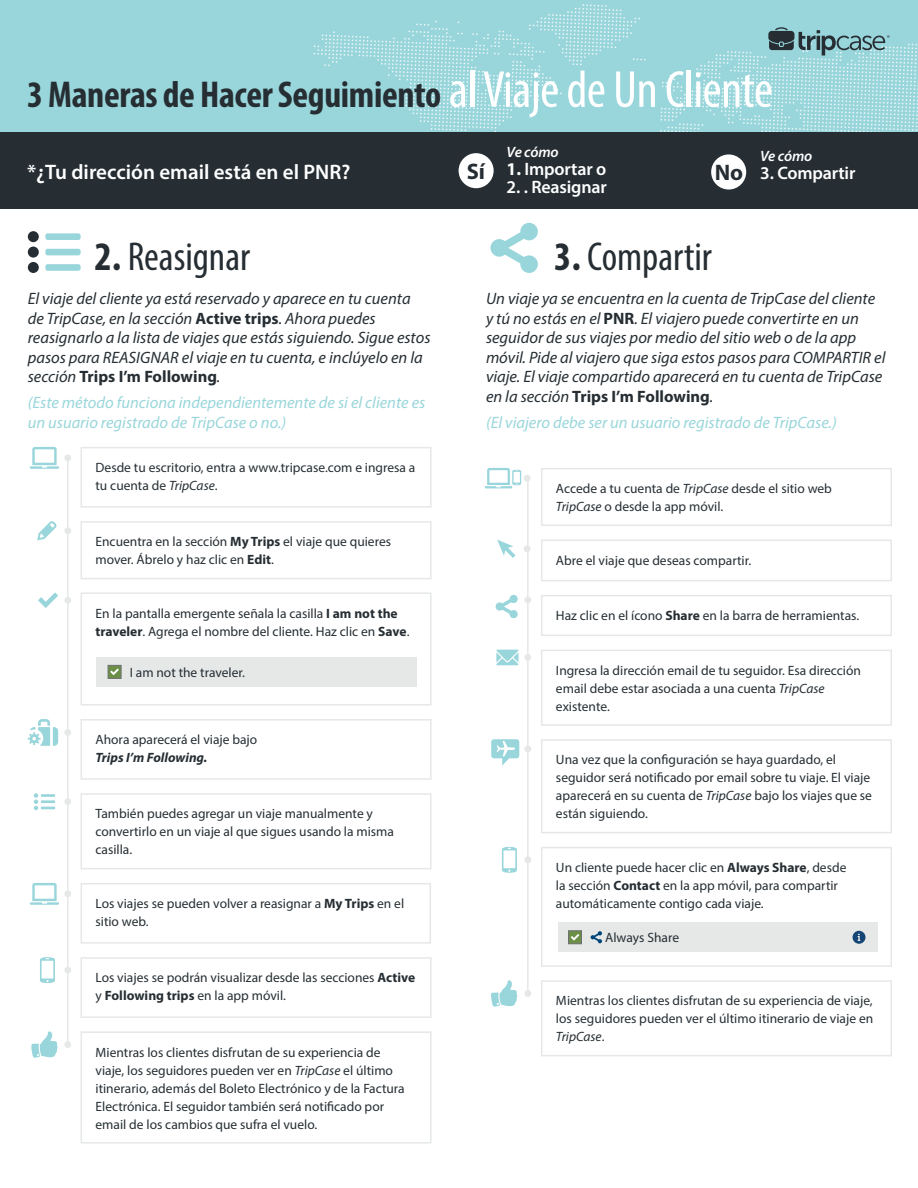
<style>
.page{position:relative;width:918px;height:1188px;background:#fff}
.page>*{position:absolute;margin:0;border:0;box-sizing:border-box;transform-origin:0 0}
.t1{font:condensed 40.5px "Myriad Pro";color:#262e33}
.t2{font:700 condensed 37.5px "Myriad Pro";letter-spacing:-.01em;color:#262e33}
.t3{font:700 22.5px "Myriad Pro";color:#262e33}
.t4{font:600 21px "Myriad Pro";color:#fff}
.t5{font:600 18px "Myriad Pro";letter-spacing:-.01em;color:#fff}
.lead_italic{font:italic 16.5px/19.5px "Myriad Pro";color:#262e33}
.lead_italic-2{font:italic 16.5px/19.5px "Myriad Pro";color:#99d6db}
.t6{font:italic 600 15px "Myriad Pro";letter-spacing:-.015em;color:#fff}
.main_text{font:13.5px/18px "Myriad Pro";color:#262e33}
.s1{font-weight:400;font-size:52.5px;color:#fff}
.s2{font-weight:700}
.s3{font-weight:700;font-style:normal}
.s4{font-style:italic}
.s5{font-weight:700;font-style:italic}
</style>
<div class="page">
<div style="left:0;top:0;width:918px;height:134px;background:#99d6db"></div>
<svg style="left:313px;top:4px;width:333px;height:129px"></svg>
<svg style="left:660px;top:27px;width:258px;height:106px"></svg>
<hr style="left:67px;top:458px;width:2px;height:584px;background:#e6e8e8">
<div style="left:81px;top:447px;width:351px;height:61px;border:2px solid #e6e8e8"></div>
<svg style="left:30px;top:447px;width:29px;height:22px"></svg>
<div style="left:64px;top:454px;width:7px;height:7px;background:#e6e8e8;border-radius:50%"></div>
<svg style="left:491px;top:980px;width:27px;height:27px"></svg>
<div style="left:524px;top:990px;width:7px;height:7px;background:#e6e8e8;border-radius:50%"></div>
<div style="left:541px;top:980px;width:351px;height:76px;border:2px solid #e6e8e8"></div>
<svg style="left:28px;top:719px;width:30px;height:27px"></svg>
<div style="left:64px;top:729px;width:7px;height:7px;background:#e6e8e8;border-radius:50%"></div>
<div style="left:81px;top:719px;width:351px;height:61px;border:2px solid #e6e8e8"></div>
<svg style="left:30px;top:883px;width:29px;height:22px"></svg>
<div style="left:64px;top:890px;width:7px;height:7px;background:#e6e8e8;border-radius:50%"></div>
<div style="left:81px;top:883px;width:350px;height:61px;border:2px solid #e6e8e8"></div>
<hr style="left:527px;top:478px;width:2px;height:517px;background:#e6e8e8">
<div style="left:81px;top:793px;width:351px;height:76px;border:2px solid #e6e8e8"></div>
<svg style="left:34px;top:793px;width:21px;height:17px"></svg>
<div style="left:64px;top:798px;width:7px;height:7px;background:#e6e8e8;border-radius:50%"></div>
<div style="left:81px;top:957px;width:351px;height:61px;border:2px solid #e6e8e8"></div>
<svg style="left:40px;top:957px;width:15px;height:26px"></svg>
<div style="left:64px;top:967px;width:7px;height:7px;background:#e6e8e8;border-radius:50%"></div>
<div style="left:81px;top:1031px;width:351px;height:113px;border:2px solid #e6e8e8"></div>
<svg style="left:31px;top:1031px;width:27px;height:27px"></svg>
<div style="left:64px;top:1041px;width:7px;height:7px;background:#e6e8e8;border-radius:50%"></div>
<div style="left:28px;top:247px;width:11px;height:11px;background:#262e33;border-radius:50%"></div>
<div style="left:28px;top:262px;width:11px;height:11px;background:#262e33;border-radius:50%"></div>
<div style="left:45px;top:249px;width:36px;height:6px;background:#99d6db;border-radius:2px"></div>
<div style="left:28px;top:231px;width:11px;height:11px;background:#262e33;border-radius:50%"></div>
<div style="left:45px;top:233px;width:36px;height:7px;background:#99d6db;border-radius:2px"></div>
<div style="left:45px;top:264px;width:36px;height:7px;background:#99d6db;border-radius:2px"></div>
<svg style="left:490px;top:223px;width:48px;height:50px"></svg>
<svg style="left:502px;top:847px;width:15px;height:26px"></svg>
<div style="left:524px;top:856px;width:7px;height:7px;background:#e6e8e8;border-radius:50%"></div>
<div style="left:541px;top:847px;width:351px;height:120px;border:2px solid #e6e8e8"></div>
<div style="left:558px;top:923px;width:319px;height:29px;background:#e6e8e8"></div>
<div style="left:568px;top:931px;width:14px;height:13px;background:#6b8f47;border:1px solid #6e6e70"></div>
<svg style="left:571px;top:934px;width:8px;height:7px"></svg>
<svg style="left:591px;top:931px;width:11px;height:12px"></svg>
<div style="left:853px;top:931px;width:13px;height:13px;background:#144575;border-radius:50%"></div>
<svg style="left:858px;top:934px;width:2px;height:7px"></svg>
<div style="left:541px;top:468px;width:351px;height:58px;border:2px solid #e6e8e8"></div>
<svg style="left:485px;top:468px;width:36px;height:20px"></svg>
<div style="left:524px;top:475px;width:7px;height:7px;background:#e6e8e8;border-radius:50%"></div>
<div style="left:541px;top:540px;width:351px;height:41px;border:2px solid #e6e8e8"></div>
<svg style="left:497px;top:540px;width:19px;height:18px"></svg>
<div style="left:524px;top:545px;width:7px;height:7px;background:#e6e8e8;border-radius:50%"></div>
<div style="left:541px;top:595px;width:351px;height:41px;border:2px solid #e6e8e8"></div>
<svg style="left:496px;top:595px;width:22px;height:23px"></svg>
<div style="left:524px;top:597px;width:7px;height:6px;background:#e6e8e8;border-radius:50%"></div>
<div style="left:541px;top:650px;width:351px;height:76px;border:2px solid #e6e8e8"></div>
<svg style="left:496px;top:650px;width:22px;height:15px"></svg>
<div style="left:524px;top:654px;width:7px;height:7px;background:#e6e8e8;border-radius:50%"></div>
<div style="left:541px;top:739px;width:351px;height:94px;border:2px solid #e6e8e8"></div>
<svg style="left:491px;top:739px;width:28px;height:27px"></svg>
<div style="left:524px;top:746px;width:7px;height:6px;background:#e6e8e8;border-radius:50%"></div>
<div style="left:81px;top:521px;width:351px;height:58px;border:2px solid #e6e8e8"></div>
<svg style="left:37px;top:521px;width:20px;height:19px"></svg>
<div style="left:64px;top:527px;width:7px;height:7px;background:#e6e8e8;border-radius:50%"></div>
<div style="left:81px;top:592px;width:351px;height:114px;border:2px solid #e6e8e8"></div>
<div style="left:96px;top:657px;width:321px;height:29px;background:#e6e8e8"></div>
<div style="left:108px;top:665px;width:13px;height:14px;background:#6b8f47;border:1px solid #6e6e70"></div>
<svg style="left:110px;top:668px;width:9px;height:7px"></svg>
<svg style="left:38px;top:592px;width:20px;height:16px"></svg>
<div style="left:64px;top:597px;width:7px;height:7px;background:#e6e8e8;border-radius:50%"></div>
<div style="left:0;top:133px;width:918px;height:76px;background:#262e33"></div>
<div style="left:459px;top:153px;width:35px;height:35px;background:#fff;border-radius:50%"></div>
<div style="left:711px;top:154px;width:35px;height:36px;background:#fff;border-radius:50%"></div>
<p class="t2" style="left:27px;top:71px;width:747px">3 Maneras de Hacer Seguimiento <span class="s1">al Viaje de Un Cliente</span></p>
<p class="t4" style="left:27px;top:158px;width:325px">*¿Tu dirección email está en el PNR?</p>
<p class="t3" style="left:467px;top:157px;width:20px">Sí</p>
<p class="t6" style="left:507px;top:143px;width:54px">Ve cómo</p>
<p class="t5" style="left:507px;top:158px;width:101px"><span class="s2">1.</span> Importar o</p>
<p class="t5" style="left:507px;top:176px;width:102px">2. . Reasignar</p>
<p class="t6" style="left:760px;top:146px;width:54px">Ve cómo</p>
<p class="t3" style="left:715px;top:158px;width:30px">No</p>
<p class="t5" style="left:760px;top:161px;width:97px">3. Compartir</p>
<p class="t1" style="left:95px;top:232px;width:157px"><span class="s2">2.</span> Reasignar</p>
<p class="t1" style="left:554px;top:232px;width:159px"><span class="s2">3.</span> Compartir</p>
<p class="lead_italic" style="left:28px;top:289px;width:404px">El viaje del cliente ya está reservado y aparece en tu cuenta de TripCase, en la sección <span class="s3">Active trips</span>. Ahora puedes reasignarlo a la lista de viajes que estás siguiendo. Sigue estos pasos para REASIGNAR el viaje en tu cuenta, e inclúyelo en la sección <span class="s3">Trips I’m Following</span>.</p>
<p class="lead_italic-2" style="left:28px;top:393px;width:399px">(Este método funciona independientemente de si el cliente es un usuario registrado de TripCase o no.)</p>
<p class="main_text" style="left:96px;top:458px;width:321px">Desde tu escritorio, entra a www.tripcase.com e ingresa a tu cuenta de <span class="s4">TripCase</span>.</p>
<p class="main_text" style="left:96px;top:533px;width:297px">Encuentra en la sección <span class="s2">My Trips</span> el viaje que quieres mover. Ábrelo y haz clic en <span class="s2">Edit</span>.</p>
<p class="main_text" style="left:96px;top:604px;width:315px">En la pantalla emergente señala la casilla <span class="s2">I am not the traveler</span>. Agrega el nombre del cliente. Haz clic en <span class="s2">Save</span>.</p>
<p class="main_text" style="left:130px;top:663px;width:117px">I am not the traveler.</p>
<p class="main_text" style="left:96px;top:730px;width:163px">Ahora aparecerá el viaje bajo<br><span class="s5">Trips I’m Following.</span></p>
<p class="main_text" style="left:96px;top:805px;width:300px">También puedes agregar un viaje manualmente y convertirlo en un viaje al que sigues usando la misma casilla.</p>
<p class="main_text" style="left:96px;top:894px;width:310px">Los viajes se pueden volver a reasignar a <span class="s2">My Trips</span> en el sitio web.</p>
<p class="main_text" style="left:96px;top:969px;width:321px">Los viajes se podrán visualizar desde las secciones <span class="s2">Active </span>y <span class="s2">Following trips</span> en la app móvil.</p>
<p class="main_text" style="left:96px;top:1043px;width:311px">Mientras los clientes disfrutan de su experiencia de viaje, los seguidores pueden ver en <span class="s4">TripCase</span> el último itinerario, además del Boleto Electrónico y de la Factura Electrónica. El seguidor también será notificado por email de los cambios que sufra el vuelo.</p>
<p class="lead_italic" style="left:486px;top:289px;width:401px">Un viaje ya se encuentra en la cuenta de TripCase del cliente y tú no estás en el <span class="s3">PNR</span>. El viajero puede convertirte en un seguidor de sus viajes por medio del sitio web o de la app móvil. Pide al viajero que siga estos pasos para COMPARTIR el viaje. El viaje compartido aparecerá en tu cuenta de TripCase en la sección <span class="s3">Trips I’m Following</span>.</p>
<p class="lead_italic-2" style="left:486px;top:412px;width:352px">(El viajero debe ser un usuario registrado de TripCase.)</p>
<p class="main_text" style="left:556px;top:479px;width:277px">Accede a tu cuenta de <span class="s4">TripCase</span> desde el sitio web<br><span class="s4">TripCase</span> o desde la app móvil.</p>
<p class="main_text" style="left:556px;top:551px;width:197px">Abre el viaje que deseas compartir.</p>
<p class="main_text" style="left:556px;top:606px;width:305px">Haz clic en el ícono <span class="s2">Share</span> en la barra de herramientas.</p>
<p class="main_text" style="left:556px;top:661px;width:307px">Ingresa la dirección email de tu seguidor. Esa dirección email debe estar asociada a una cuenta <span class="s4">TripCase </span>existente.</p>
<p class="main_text" style="left:556px;top:751px;width:318px">Una vez que la configuración se haya guardado, el seguidor será notificado por email sobre tu viaje. El viaje aparecerá en su cuenta de <span class="s4">TripCase</span> bajo los viajes que se están siguiendo.</p>
<p class="main_text" style="left:556px;top:858px;width:292px">Un cliente puede hacer clic en <span class="s2">Always Share</span>, desde la sección <span class="s2">Contact</span> en la app móvil, para compartir automáticamente contigo cada viaje.</p>
<p class="main_text" style="left:605px;top:929px;width:75px">Always Share</p>
<p class="main_text" style="left:556px;top:992px;width:319px;text-align:justify">Mientras los clientes disfrutan de su experiencia de viaje, los seguidores pueden ver el último itinerario de viaje en <span class="s4">TripCase</span>.</p>
</div>
